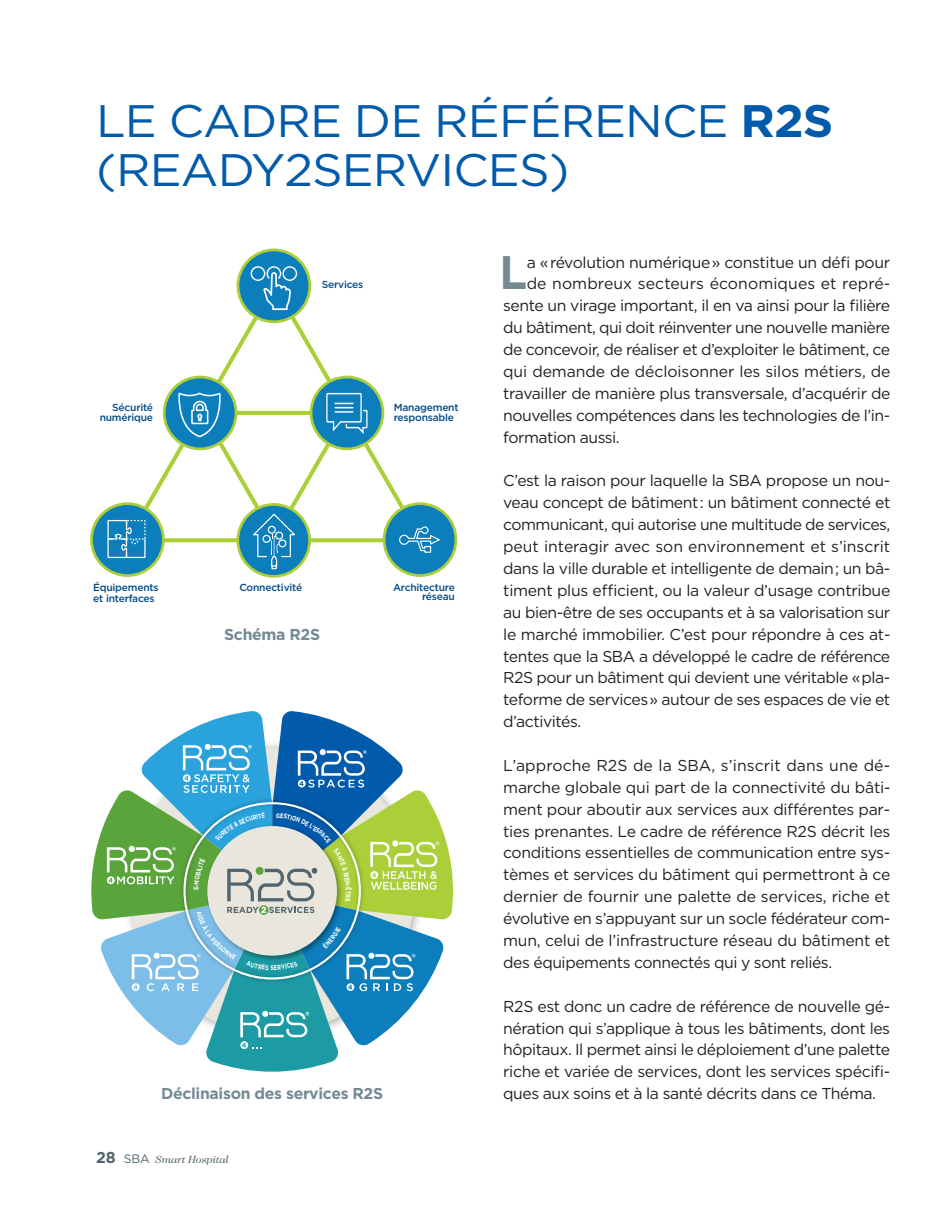
<style>
.page{position:relative;width:937px;height:1210px;background:#fff}
.page>*{position:absolute;margin:0;border:0;box-sizing:border-box;transform-origin:0 0}
.t1{font:700 47.07px "Gotham";color:#738a95;scale:.95 1}
.t2{font:45.5px/49px "Gotham";letter-spacing:-.02em;color:#015aaa;scale:1.05 1}
.t3{font:15.75px/21.9px "Gotham";letter-spacing:-.03em;color:#231f20}
.t4{font:15.75px "Gotham";letter-spacing:-.005em;color:#231f20}
.t5{font:15.75px "Gotham";letter-spacing:.005em;color:#231f20}
.t6{font:700 15.75px "Gotham";letter-spacing:-.02em;color:#738a95}
.t7{font:italic 10.5px "Caslon Two Twenty Four";letter-spacing:-.02em;color:#53656e;scale:1.05 1}
.t8{font:500 10.15px/10.5px "Gotham";letter-spacing:-.02em;color:#004b87;text-align:right}
.t9{font:700 6.83px "Gotham";color:#fff;scale:.76 1}
.s1{font-weight:700}
.s2{font-family:"Gotham";font-weight:700;font-style:normal;font-size:15.75px}
.s3{font-family:"Gotham";font-style:normal;font-size:12.25px}
</style>
<div class="page">
<svg style="left:238px;top:250px;width:72px;height:72px"></svg>
<svg style="left:91px;top:503px;width:72px;height:72px"></svg>
<div style="left:90px;top:502px;width:75px;height:75px;border:3px solid #abcf38;border-radius:50%"></div>
<svg style="left:238px;top:504px;width:72px;height:72px"></svg>
<div style="left:384px;top:503px;width:72px;height:72px;background:#0d7ebc;border-radius:50%"></div>
<svg style="left:107px;top:266px;width:333px;height:303px"></svg>
<div style="left:383px;top:502px;width:74px;height:75px;border:3px solid #abcf38;border-radius:50%"></div>
<svg style="left:91px;top:711px;width:362px;height:360px"></svg>
<h2 class="t2" style="left:96px;top:96px;width:703px">LE CADRE DE RÉFÉRENCE <span class="s1">R2S </span>(READY2SERVICES)</h2>
<p class="t8" style="left:100px;top:402px;width:55px">Sécurité numérique</p>
<p class="t8" style="left:322px;top:279px;width:43px">Services</p>
<p class="t8" style="left:394px;top:402px;width:66px;text-align:left">Management responsable</p>
<p class="t8" style="left:93px;top:582px;width:67px">Équipements</p>
<p class="t8" style="left:239px;top:582px;width:64px">Connectivité</p>
<p class="t8" style="left:93px;top:593px;width:63px">et interfaces</p>
<p class="t6" style="left:224px;top:624px;width:97px">Schéma R2S</p>
<p class="t8" style="left:393px;top:583px;width:63px;line-height:8.8px">Architecture réseau</p>
<p class="t9" style="left:270px;top:963px;width:6px">S</p>
<p class="t6" style="left:161px;top:1083px;width:224px">Déclinaison des services R2S</p>
<p class="t7" style="left:96px;top:1153px;width:128px"><span class="s2">28</span> <span class="s3">SBA</span> Smart Hospital</p>
<h1 class="t1" style="left:499px;top:241px;width:31px">L</h1>
<p class="t3" style="left:527px;top:251px;width:365px">a « révolution numérique » constitue un défi pour</p>
<p class="t5" style="left:527px;top:274px;width:365px">de nombreux secteurs économiques et repré-</p>
<p class="t3" style="left:503px;top:294px;width:388px">sente un virage important, il en va ainsi pour la filière</p>
<p class="t3" style="left:503px;top:316px;width:388px">du bâtiment, qui doit réinventer une nouvelle manière</p>
<p class="t3" style="left:503px;top:338px;width:388px">de concevoir, de réaliser et d’exploiter le bâtiment, ce</p>
<p class="t4" style="left:503px;top:361px;width:389px">qui demande de décloisonner les silos métiers, de</p>
<p class="t3" style="left:503px;top:382px;width:389px">travailler de manière plus transversale, d’acquérir de</p>
<p class="t3" style="left:503px;top:404px;width:388px">nouvelles compétences dans les technologies de l’in-</p>
<p class="t3" style="left:503px;top:426px;width:118px">formation aussi.</p>
<p class="t3" style="left:503px;top:469px;width:389px">C’est la raison pour laquelle la SBA propose un nou&shy;veau concept de bâtiment : un bâtiment connecté et communicant, qui autorise une multitude de services, peut interagir avec son environnement et s’inscrit dans la ville durable et intelligente de demain ; un bâ&shy;timent plus efficient, ou la valeur d’usage contribue au bien-être de ses occupants et à sa valorisation sur le marché immobilier. C’est pour répondre à ces at&shy;tentes que la SBA a développé le cadre de référence R2S pour un bâtiment qui devient une véritable « pla&shy;teforme de services » autour de ses espaces de vie et d’activités.</p>
<p class="t3" style="left:503px;top:754px;width:389px">L’approche R2S de la SBA, s’inscrit dans une dé&shy;marche globale qui part de la connectivité du bâti&shy;ment pour aboutir aux services aux différentes par&shy;ties prenantes. Le cadre de référence R2S décrit les conditions essentielles de communication entre sys&shy;tèmes et services du bâtiment qui permettront à ce dernier de fournir une palette de services, riche et évolutive en s’appuyant sur un socle fédérateur com&shy;mun, celui de l’infrastructure réseau du bâtiment et des équipements connectés qui y sont reliés.</p>
<p class="t3" style="left:503px;top:994px;width:388px">R2S est donc un cadre de référence de nouvelle gé&shy;nération qui s’applique à tous les bâtiments, dont les hôpitaux. Il permet ainsi le déploiement d’une palette riche et variée de services, dont les services spécifi&shy;ques aux soins et à la santé décrits dans ce Théma.</p>
</div>
